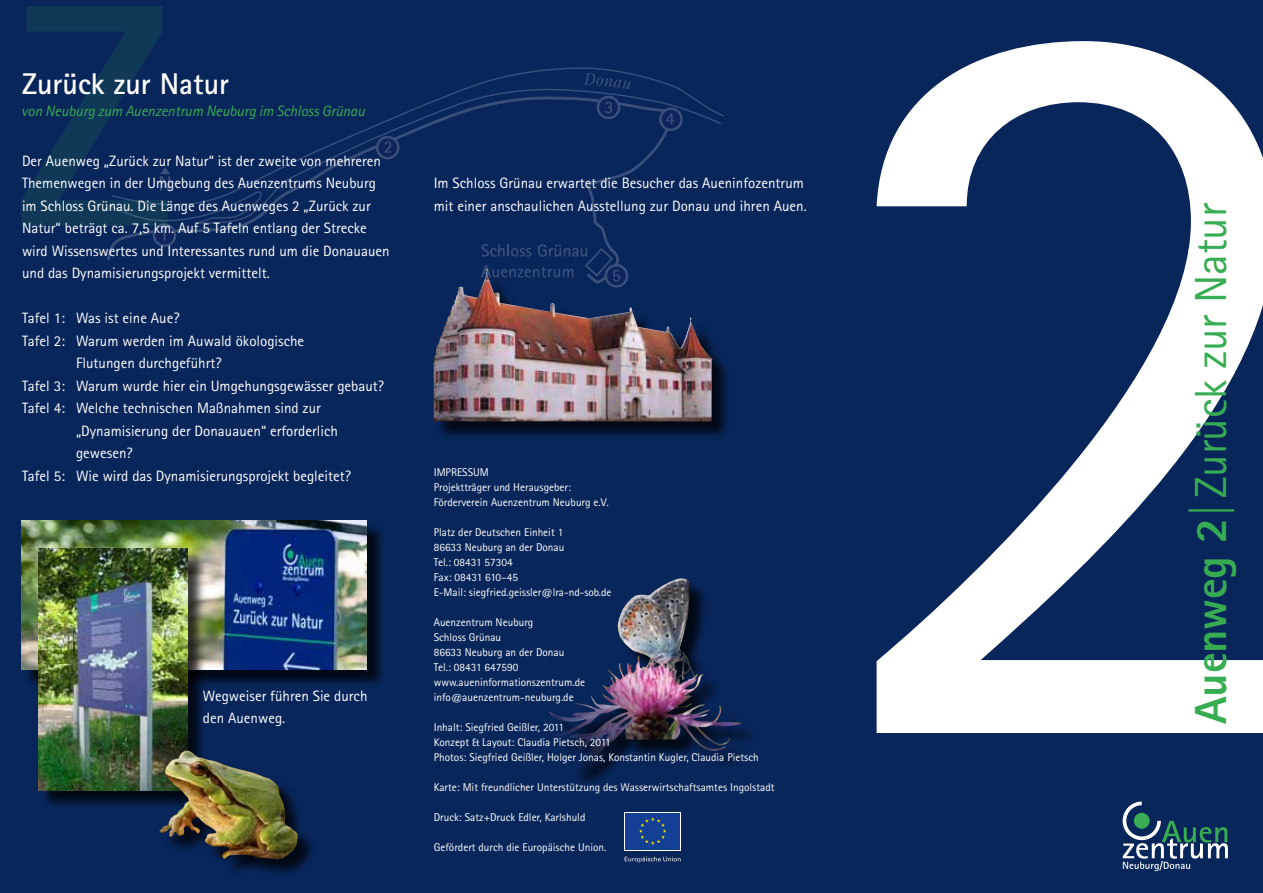
<style>
.page{position:relative;width:1263px;height:893px;background:#09265a}
.page>*{position:absolute;margin:0;border:0;box-sizing:border-box;transform-origin:0 0}
.t1{font:45px "Rotis Sans Serif Pro";letter-spacing:-.005em;color:#38ac52}
.t2{font:700 30px "Rotis Sans Serif Pro";color:#fff}
.t3{font:15px/22.5px "Rotis Sans Serif Pro";color:#fff}
.t4{font:italic 15px "Rotis Sans Serif Pro";letter-spacing:-.005em;color:#38ac52}
.t5{font:11.25px/15px "Rotis Sans Serif Pro";color:#fff}
.s1{font-weight:800}
</style>
<div class="page">
<svg style="left:170px;top:207px;width:430px;height:18px"></svg>
<svg style="left:170px;top:67px;width:554px;height:140px"></svg>
<svg style="left:583px;top:73px;width:48px;height:16px"></svg>
<svg style="left:154px;top:225px;width:21px;height:21px"></svg>
<div style="left:153px;top:223px;width:23px;height:24px;border:2px solid #fff;border-radius:50%"></div>
<svg style="left:377px;top:137px;width:21px;height:21px"></svg>
<div style="left:376px;top:136px;width:23px;height:23px;border:2px solid #fff;border-radius:50%"></div>
<svg style="left:384px;top:141px;width:7px;height:12px"></svg>
<svg style="left:598px;top:97px;width:21px;height:21px"></svg>
<div style="left:597px;top:96px;width:23px;height:23px;border:2px solid #fff;border-radius:50%"></div>
<svg style="left:660px;top:109px;width:21px;height:21px"></svg>
<div style="left:659px;top:107px;width:24px;height:24px;border:2px solid #fff;border-radius:50%"></div>
<svg style="left:666px;top:113px;width:8px;height:11px"></svg>
<div style="left:605px;top:264px;width:23px;height:24px;border:2px solid #fff;border-radius:50%"></div>
<svg style="left:481px;top:244px;width:139px;height:25px"></svg>
<svg style="left:21px;top:6px;width:149px;height:235px"></svg>
<svg style="left:605px;top:102px;width:7px;height:11px"></svg>
<div style="left:436px;top:272px;width:294px;height:168px;background:#000;opacity:.75"></div>
<img style="left:434px;top:269px;width:278px;height:152px">
<div style="left:24px;top:523px;width:361px;height:165px;background:#000;opacity:.75"></div>
<img style="left:21px;top:521px;width:346px;height:149px">
<div style="left:41px;top:551px;width:165px;height:258px;background:#000;opacity:.75"></div>
<img style="left:38px;top:549px;width:149px;height:242px">
<div style="left:163px;top:753px;width:153px;height:124px;background:#000;opacity:.75"></div>
<img style="left:159px;top:750px;width:139px;height:109px">
<div style="left:552px;top:581px;width:207px;height:205px;background:#000;opacity:.75"></div>
<img style="left:548px;top:579px;width:131px;height:164px">
<svg style="left:624px;top:812px;width:57px;height:38px"></svg>
<div style="left:625px;top:813px;width:55px;height:36px;background:#134094"></div>
<svg style="left:639px;top:817px;width:27px;height:28px"></svg>
<svg style="left:625px;top:857px;width:55px;height:5px"></svg>
<svg style="left:1123px;top:801px;width:105px;height:70px"></svg>
<svg style="left:876px;top:41px;width:387px;height:692px"></svg>
<h2 class="t2" style="left:22px;top:65px;width:209px">Zurück zur Natur</h2>
<p class="t4" style="left:21px;top:102px;width:345px">von Neuburg zum Auenzentrum Neuburg im Schloss Grünau</p>
<p class="t3" style="left:22px;top:150px;width:369px">Der Auenweg „Zurück zur Natur“ ist der zweite von mehreren Themenwegen in der Umgebung des Auenzentrums Neuburg im Schloss Grünau. Die Länge des Auenweges 2 „Zurück zur Natur“ beträgt ca. 7,5 km. Auf 5 Tafeln entlang der Strecke wird Wissenswertes und Interessantes rund um die Donauauen und das Dynamisierungsprojekt vermittelt.</p>
<p class="t3" style="left:22px;top:307px;width:159px">Tafel 1: Was ist eine Aue?</p>
<p class="t3" style="left:22px;top:330px;width:284px">Tafel 2: Warum werden im Auwald ökologische</p>
<p class="t3" style="left:76px;top:352px;width:147px">Flutungen durchgeführt?</p>
<p class="t3" style="left:22px;top:375px;width:363px">Tafel 3: Warum wurde hier ein Umgehungsgewässer gebaut?</p>
<p class="t3" style="left:22px;top:397px;width:300px">Tafel 4: Welche technischen Maßnahmen sind zur</p>
<p class="t3" style="left:76px;top:420px;width:263px">„Dynamisierung der Donauauen“ erforderlich</p>
<p class="t3" style="left:76px;top:442px;width:58px">gewesen?</p>
<p class="t3" style="left:22px;top:465px;width:330px">Tafel 5: Wie wird das Dynamisierungsprojekt begleitet?</p>
<p class="t5" style="left:434px;top:464px;width:177px">IMPRESSUM<br>Projektträger und Herausgeber:<br>Förderverein Auenzentrum Neuburg e.V.</p>
<p class="t5" style="left:434px;top:524px;width:179px">Platz der Deutschen Einheit 1<br>86633 Neuburg an der Donau<br>Tel.: 08431 57304<br>Fax: 08431 610–45<br>E-Mail: siegfried.geissler@lra-nd-sob.de</p>
<p class="t5" style="left:434px;top:614px;width:153px">Auenzentrum Neuburg<br>Schloss Grünau<br>86633 Neuburg an der Donau<br>Tel.: 08431 647590 www.aueninformationszentrum.de info@auenzentrum-neuburg.de</p>
<p class="t5" style="left:434px;top:719px;width:327px">Inhalt: Siegfried Geißler, 2011<br>Konzept &amp; Layout: Claudia Pietsch, 2011<br>Photos: Siegfried Geißler, Holger Jonas, Konstantin Kugler, Claudia Pietsch</p>
<p class="t5" style="left:434px;top:779px;width:342px">Karte: Mit freundlicher Unterstützung des Wasserwirtschaftsamtes Ingolstadt</p>
<p class="t5" style="left:434px;top:809px;width:153px">Druck: Satz+Druck Edler, Karlshuld</p>
<p class="t5" style="left:434px;top:839px;width:174px">Gefördert durch die Europäische Union.</p>
<p class="t3" style="left:434px;top:172px;width:374px">Im Schloss Grünau erwartet die Besucher das Aueninfozentrum mit einer anschaulichen Ausstellung zur Donau und ihren Auen.</p>
<p class="t3" style="left:203px;top:685px;width:166px">Wegweiser führen Sie durch den Auenweg.</p>
<h1 class="t1" style="left:1184px;top:724px;width:522px;rotate:-90deg"><span class="s1">Auenweg 2|</span>Zurück zur Natur</h1>
</div>
